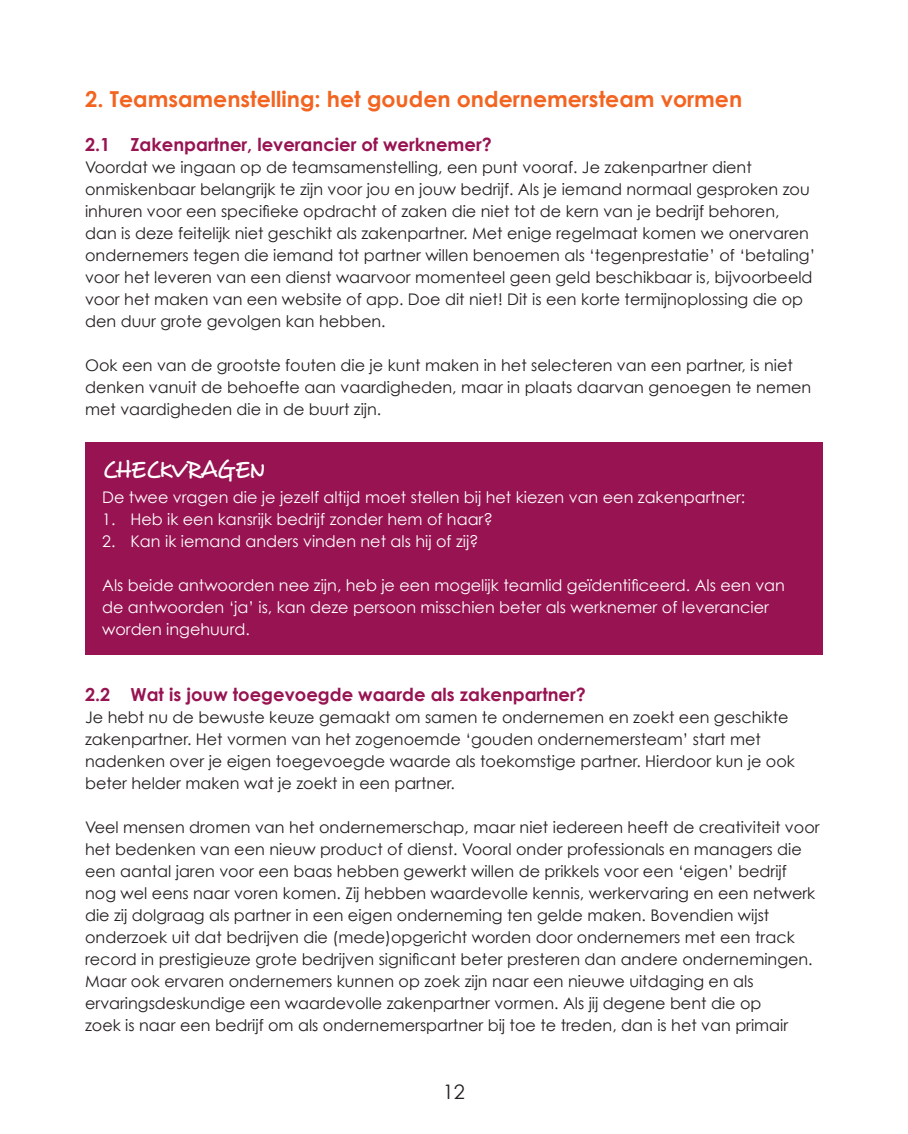
<style>
.page{position:relative;width:908px;height:1134px;background:#fff}
.page>*{position:absolute;margin:0;border:0;box-sizing:border-box;transform-origin:0 0}
.t1{font:24px "Desyrel";letter-spacing:-.02em;color:#fff}
.t2{font:700 22px "Century Gothic";color:#f36421}
.t3{font:20px "Century Gothic";color:#231f20}
.t4{font:700 18px "Century Gothic";color:#971351}
.t5{font:16px/22px "Century Gothic";color:#231f20}
.t6{font:16px/22px "Century Gothic";color:#fff}
</style>
<div class="page">
<div style="left:85px;top:442px;width:737px;height:213px;background:#971351"></div>
<h2 class="t2" style="left:85px;top:85px;width:658px">2. Teamsamenstelling: het gouden ondernemersteam vormen</h2>
<p class="t4" style="left:85px;top:133px;width:408px">2.1 Zakenpartner, leverancier of werknemer?</p>
<p class="t5" style="left:85px;top:156px;width:731px">Voordat we ingaan op de teamsamenstelling, een punt vooraf. Je zakenpartner dient onmiskenbaar belangrijk te zijn voor jou en jouw bedrijf. Als je iemand normaal gesproken zou inhuren voor een specifieke opdracht of zaken die niet tot de kern van je bedrijf behoren,<br>dan is deze feitelijk niet geschikt als zakenpartner. Met enige regelmaat komen we onervaren ondernemers tegen die iemand tot partner willen benoemen als ‘tegenprestatie’ of ‘betaling’ voor het leveren van een dienst waarvoor momenteel geen geld beschikbaar is, bijvoorbeeld voor het maken van een website of app. Doe dit niet! Dit is een korte termijnoplossing die op den duur grote gevolgen kan hebben.</p>
<p class="t5" style="left:85px;top:354px;width:727px">Ook een van de grootste fouten die je kunt maken in het selecteren van een partner, is niet denken vanuit de behoefte aan vaardigheden, maar in plaats daarvan genoegen te nemen met vaardigheden die in de buurt zijn.</p>
<h1 class="t1" style="left:102px;top:454px;width:164px">CHECKVRAGEN</h1>
<p class="t6" style="left:102px;top:486px;width:644px">De twee vragen die je jezelf altijd moet stellen bij het kiezen van een zakenpartner:</p>
<p class="t6" style="left:102px;top:508px;width:392px">1. Heb ik een kansrijk bedrijf zonder hem of haar?</p>
<p class="t6" style="left:102px;top:530px;width:378px">2. Kan ik iemand anders vinden net als hij of zij?</p>
<p class="t6" style="left:102px;top:574px;width:684px">Als beide antwoorden nee zijn, heb je een mogelijk teamlid geïdentificeerd. Als een van de antwoorden ‘ja’ is, kan deze persoon misschien beter als werknemer of leverancier worden ingehuurd.</p>
<p class="t4" style="left:85px;top:683px;width:502px">2.2 Wat is jouw toegevoegde waarde als zakenpartner?</p>
<p class="t5" style="left:85px;top:706px;width:711px">Je hebt nu de bewuste keuze gemaakt om samen te ondernemen en zoekt een geschikte zakenpartner. Het vormen van het zogenoemde ‘gouden ondernemersteam’ start met nadenken over je eigen toegevoegde waarde als toekomstige partner. Hierdoor kun je ook beter helder maken wat je zoekt in een partner.</p>
<p class="t5" style="left:85px;top:816px;width:735px">Veel mensen dromen van het ondernemerschap, maar niet iedereen heeft de creativiteit voor het bedenken van een nieuw product of dienst. Vooral onder professionals en managers die een aantal jaren voor een baas hebben gewerkt willen de prikkels voor een ‘eigen’ bedrijf nog wel eens naar voren komen. Zij hebben waardevolle kennis, werkervaring en een netwerk die zij dolgraag als partner in een eigen onderneming ten gelde maken. Bovendien wijst onderzoek uit dat bedrijven die (mede)opgericht worden door ondernemers met een track record in prestigieuze grote bedrijven significant beter presteren dan andere ondernemingen.<br>Maar ook ervaren ondernemers kunnen op zoek zijn naar een nieuwe uitdaging en als ervaringsdeskundige een waardevolle zakenpartner vormen. Als jij degene bent die op<br>zoek is naar een bedrijf om als ondernemerspartner bij toe te treden, dan is het van primair</p>
<p class="t3" style="left:442px;top:1079px;width:24px">12</p>
</div>
